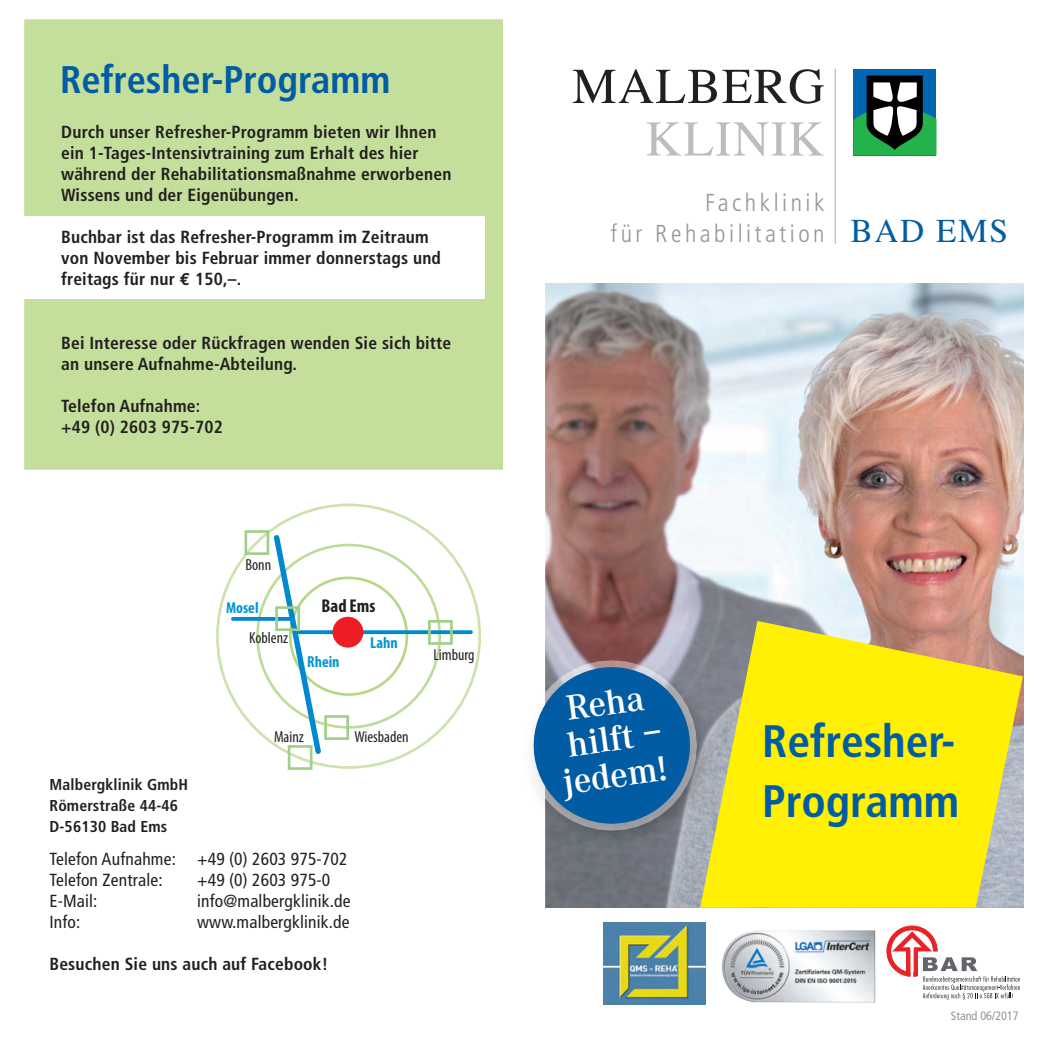
<style>
.page{position:relative;width:1050px;height:1041px;background:#fff}
.page>*{position:absolute;margin:0;border:0;box-sizing:border-box;transform-origin:0 0}
.t1{font:50.05px "Times";letter-spacing:.025em;color:#231f20}
.t2{font:50.05px "Times";letter-spacing:.025em;color:#bcbdc0}
.t3{font:700 condensed 45.5px/59.5px "Frutiger";color:#015ca3}
.t4{font:700 condensed 38.5px "Frutiger";color:#015ca3}
.t5{font:600 36.57px/36.6px "Corporate A";color:#fff;text-align:center}
.t6{font:33.43px "Times";letter-spacing:.05em;color:#015ca3}
.t7{font:300 condensed 24.5px/31.5px "Frutiger";letter-spacing:.145em;color:#939598;text-align:right}
.t8{font:700 condensed 18.55px "Myriad Pro";color:#231f20}
.t9{font:700 condensed 17.5px/21px "Frutiger";letter-spacing:.01em;color:#231f20}
.t10{font:condensed 17.5px/21px "Frutiger";letter-spacing:.01em;color:#231f20}
.t11{font:condensed 15.92px "Myriad Pro";color:#231f20}
.t12{font:700 condensed 15.92px "Myriad Pro";color:#0097cf}
.t13{font:700 condensed 15.75px/21px "Frutiger";letter-spacing:.01em;color:#231f20}
.t14{font:condensed 12.25px "Frutiger";color:#939598}
.s1{font-family:"Euro Mono";font-stretch:normal}
</style>
<div class="page">
<div style="left:24px;top:19px;width:479px;height:451px;background:#c4df9b"></div>
<img style="left:545px;top:68px;width:479px;height:937px">
<hr style="left:835px;top:69px;width:1px;height:174px;background:#bcbdc0">
<svg style="left:849px;top:69px;width:91px;height:88px"></svg>
<div style="left:853px;top:69px;width:83px;height:86px;background:#0166b3"></div>
<svg style="left:853px;top:76px;width:83px;height:79px"></svg>
<img style="left:603px;top:922px;width:102px;height:82px">
<svg style="left:887px;top:925px;width:133px;height:74px"></svg>
<img style="left:722px;top:929px;width:153px;height:72px">
<svg style="left:700px;top:620px;width:323px;height:287px;background:#f1e31e"></svg>
<div style="left:289px;top:576px;width:119px;height:119px;border:3px solid #b6d787;border-radius:50%"></div>
<div style="left:324px;top:715px;width:25px;height:24px;border:3px solid #9fd08a"></div>
<div style="left:288px;top:744px;width:24px;height:25px;border:3px solid #9fd08a"></div>
<div style="left:245px;top:530px;width:24px;height:24px;border:3px solid #9fd08a"></div>
<svg style="left:325px;top:630px;width:146px;height:4px"></svg>
<svg style="left:233px;top:616px;width:37px;height:4px"></svg>
<svg style="left:270px;top:531px;width:55px;height:226px"></svg>
<div style="left:332px;top:616px;width:31px;height:31px;background:#ee1d23;border-radius:50%"></div>
<div style="left:275px;top:606px;width:25px;height:24px;border:3px solid #9fd08a"></div>
<div style="left:428px;top:619px;width:25px;height:25px;border:3px solid #9fd08a"></div>
<div style="left:12px;top:217px;width:472px;height:82px;background:#fff"></div>
<img style="left:545px;top:639px;width:189px;height:228px">
<svg style="left:532px;top:661px;width:164px;height:168px;background:#3474a7"></svg>
<h3 class="t4" style="left:60px;top:64px;width:332px">Refresher-Programm</h3>
<p class="t9" style="left:61px;top:123px;width:392px">Durch unser Refresher-Programm bieten wir Ihnen ein 1-Tages-Intensivtraining zum Erhalt des hier während der Rehabilitationsmaßnahme erworbenen Wissens und der Eigenübungen.</p>
<p class="t9" style="left:61px;top:228px;width:381px">Buchbar ist das Refresher-Programm im Zeitraum von November bis Februar immer donnerstags und freitags für nur <span class="s1">€</span> 150,–.</p>
<p class="t9" style="left:61px;top:334px;width:392px">Bei Interesse oder Rückfragen wenden Sie sich bitte an unsere Aufnahme-Abteilung.</p>
<p class="t9" style="left:61px;top:397px;width:163px">Telefon Aufnahme: +49 (0) 2603 975-702</p>
<p class="t11" style="left:245px;top:558px;width:27px">Bonn</p>
<p class="t12" style="left:226px;top:598px;width:34px">Mosel</p>
<p class="t11" style="left:249px;top:631px;width:41px">Koblenz</p>
<p class="t8" style="left:322px;top:594px;width:56px">Bad Ems</p>
<p class="t12" style="left:307px;top:652px;width:34px">Rhein</p>
<p class="t12" style="left:370px;top:633px;width:29px">Lahn</p>
<p class="t11" style="left:274px;top:730px;width:31px">Mainz</p>
<p class="t11" style="left:354px;top:730px;width:56px">Wiesbaden</p>
<p class="t13" style="left:49px;top:775px;width:140px">Malbergklinik GmbH<br>Römerstraße 44-46<br>D-56130 Bad Ems</p>
<p class="t10" style="left:49px;top:849px;width:300px">Telefon Aufnahme: +49 (0) 2603 975-702<br>Telefon Zentrale:</p>
<p class="t10" style="left:197px;top:870px;width:135px">+49 (0) 2603 975-0</p>
<p class="t10" style="left:49px;top:891px;width:49px">E-Mail:</p>
<p class="t10" style="left:197px;top:891px;width:155px">info@malbergklinik.de</p>
<p class="t10" style="left:49px;top:912px;width:32px">Info:</p>
<p class="t10" style="left:197px;top:912px;width:154px">www.malbergklinik.de</p>
<p class="t9" style="left:49px;top:954px;width:280px">Besuchen Sie uns auch auf Facebook!</p>
<p class="t11" style="left:433px;top:649px;width:43px">Limburg</p>
<h1 class="t1" style="left:572px;top:56px;width:254px">MALBERG</h1>
<h1 class="t2" style="left:646px;top:109px;width:180px">KLINIK</h1>
<h3 class="t7" style="left:611px;top:190px;width:215px">Fachklinik<br>für Rehabilitation</h3>
<h3 class="t6" style="left:851px;top:211px;width:159px">BAD EMS</h3>
<h3 class="t5" style="left:551px;top:695px;width:106px;rotate:-8deg">Reha hilft – jedem!</h3>
<h2 class="t3" style="left:762px;top:715px;width:199px">Refresher-<br>Programm</h2>
<p class="t14" style="left:951px;top:1010px;width:69px">Stand 06/2017</p>
</div>
